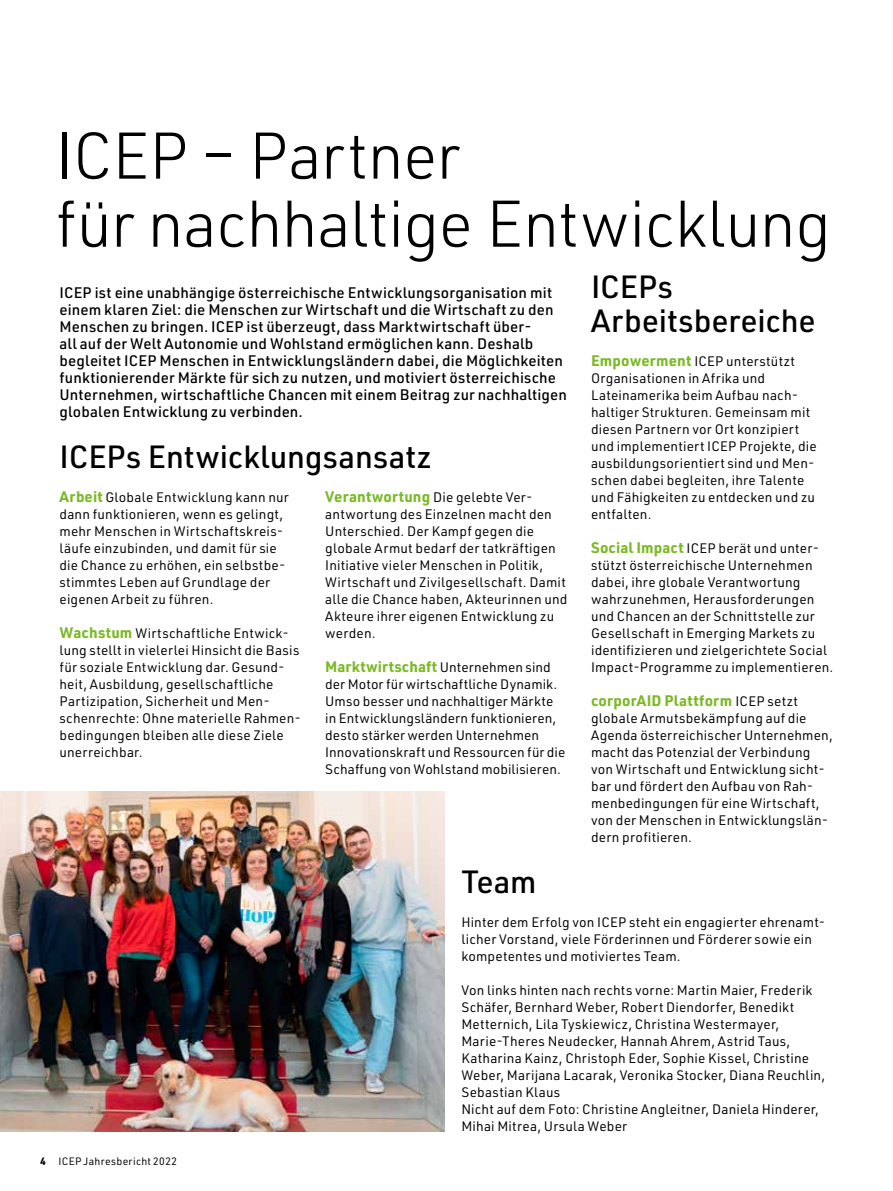
<style>
.page{position:relative;width:893px;height:1191px;background:#fff}
.page>*{position:absolute;margin:0;border:0;box-sizing:border-box;transform-origin:0 0}
.t1{font:300 64.5px/68.1px "URWDIN";letter-spacing:-.01em;color:#000}
.t2{font:500 31.5px/34px "URWDIN";color:#000}
.t3{font:500 15px/17px "URWDIN";letter-spacing:.01em;color:#000}
.t4{font:700 15px "URWDIN";letter-spacing:.02em;color:#7bb926}
.t5{font:13.5px/17px "URWDIN";letter-spacing:.015em;color:#000}
.t6{font:10.5px "URWDIN";letter-spacing:.03em;color:#000}
.s1{font-weight:700;font-size:15px;color:#7bb926}
.s2{font-weight:400;font-size:13.5px;color:#000}
.s3{font-weight:700}
</style>
<div class="page">
<img style="left:0;top:791px;width:444px;height:340px">
<h1 class="t1" style="left:55px;top:120px;width:777px">ICEP – Partner<br>für nachhaltige Entwicklung</h1>
<p class="t3" style="left:60px;top:283px;width:509px">ICEP ist eine unabhängige österreichische Entwicklungsorganisation mit einem klaren Ziel: die Menschen zur Wirtschaft und die Wirtschaft zu den Menschen zu bringen. ICEP ist überzeugt, dass Marktwirtschaft über-<br>all auf der Welt Autonomie und Wohlstand ermöglichen kann. Deshalb begleitet ICEP Menschen in Entwicklungsländern dabei, die Möglichkeiten funktionierender Märkte für sich zu nutzen, und motiviert österreichische Unternehmen, wirtschaftliche Chancen mit einem Beitrag zur nachhaltigen globalen Entwicklung zu verbinden.</p>
<h2 class="t2" style="left:591px;top:268px;width:226px">ICEPs<br>Arbeitsbereiche</h2>
<p class="t5" style="left:591px;top:352px;width:227px"><span class="s1">Empowerment</span> ICEP unterstützt<br>Organisationen in Afrika und<br>Lateinamerika beim Aufbau nach&shy;haltiger Strukturen. Gemeinsam mit diesen Partnern vor Ort konzipiert und implementiert ICEP Projekte, die ausbildungsorientiert sind und Men&shy;schen dabei begleiten, ihre Talente und Fähigkeiten zu entdecken und zu entfalten.</p>
<p class="t5" style="left:591px;top:539px;width:244px"><span class="s1">Social Impact</span> ICEP berät und unter&shy;stützt österreichische Unternehmen dabei, ihre globale Verantwortung wahrzunehmen, Herausforderungen und Chancen an der Schnittstelle zur Gesellschaft in Emerging Markets zu identifizieren und zielgerichtete Social Impact-Programme zu implementieren.</p>
<p class="t4" style="left:591px;top:690px;width:208px">corporAID Plattform <span class="s2">ICEP setzt</span></p>
<p class="t5" style="left:591px;top:709px;width:243px">globale Armutsbekämpfung auf die Agenda österreichischer Unternehmen, macht das Potenzial der Verbindung von Wirtschaft und Entwicklung sicht&shy;bar und fördert den Aufbau von Rah&shy;menbedingungen für eine Wirtschaft, von der Menschen in Entwicklungslän&shy;dern profitieren.</p>
<h2 class="t2" style="left:60px;top:438px;width:374px">ICEPs Entwicklungsansatz</h2>
<p class="t5" style="left:325px;top:488px;width:244px"><span class="s1">Verantwortung</span> Die gelebte Ver&shy;antwortung des Einzelnen macht den Unterschied. Der Kampf gegen die globale Armut bedarf der tatkräftigen Initiative vieler Menschen in Politik, Wirtschaft und Zivilgesellschaft. Damit alle die Chance haben, Akteurinnen und Akteure ihrer eigenen Entwicklung zu werden.</p>
<p class="t4" style="left:325px;top:656px;width:227px">Marktwirtschaft <span class="s2">Unternehmen sind</span></p>
<p class="t5" style="left:325px;top:675px;width:242px">der Motor für wirtschaftliche Dynamik.<br>Umso besser und nachhaltiger Märkte in Entwicklungsländern funktionieren, desto stärker werden Unternehmen Innovationskraft und Ressourcen für die Schaffung von Wohlstand mobilisieren.</p>
<p class="t5" style="left:60px;top:488px;width:231px"><span class="s1">Arbeit</span> Globale Entwicklung kann nur dann funktionieren, wenn es gelingt, mehr Menschen in Wirtschaftskreis&shy;läufe einzubinden, und damit für sie die Chance zu erhöhen, ein selbstbe&shy;stimmtes Leben auf Grundlage der eigenen Arbeit zu führen.</p>
<p class="t5" style="left:60px;top:624px;width:243px"><span class="s1">Wachstum</span> Wirtschaftliche Entwick&shy;lung stellt in vielerlei Hinsicht die Basis für soziale Entwicklung dar. Gesund&shy;heit, Ausbildung, gesellschaftliche Partizipation, Sicherheit und Men&shy;schenrechte: Ohne materielle Rahmen&shy;bedingungen bleiben alle diese Ziele unerreichbar.</p>
<p class="t6" style="left:40px;top:1154px;width:139px"><span class="s3">4</span> ICEP Jahresbericht 2022</p>
<h2 class="t2" style="left:461px;top:864px;width:77px">Team</h2>
<p class="t5" style="left:461px;top:913px;width:365px">Hinter dem Erfolg von ICEP steht ein engagierter ehrenamt&shy;licher Vorstand, viele Förderinnen und Förderer sowie ein kompetentes und motiviertes Team.</p>
<p class="t5" style="left:461px;top:981px;width:365px">Von links hinten nach rechts vorne: Martin Maier, Frederik Schäfer, Bernhard Weber, Robert Diendorfer, Benedikt Metternich, Lila Tyskiewicz, Christina Westermayer, Marie-Theres Neudecker, Hannah Ahrem, Astrid Taus, Katharina Kainz, Christoph Eder, Sophie Kissel, Christine Weber, Marijana Lacarak, Veronika Stocker, Diana Reuchlin, Sebastian Klaus<br>Nicht auf dem Foto: Christine Angleitner, Daniela Hinderer, Mihai Mitrea, Ursula Weber</p>
</div>
